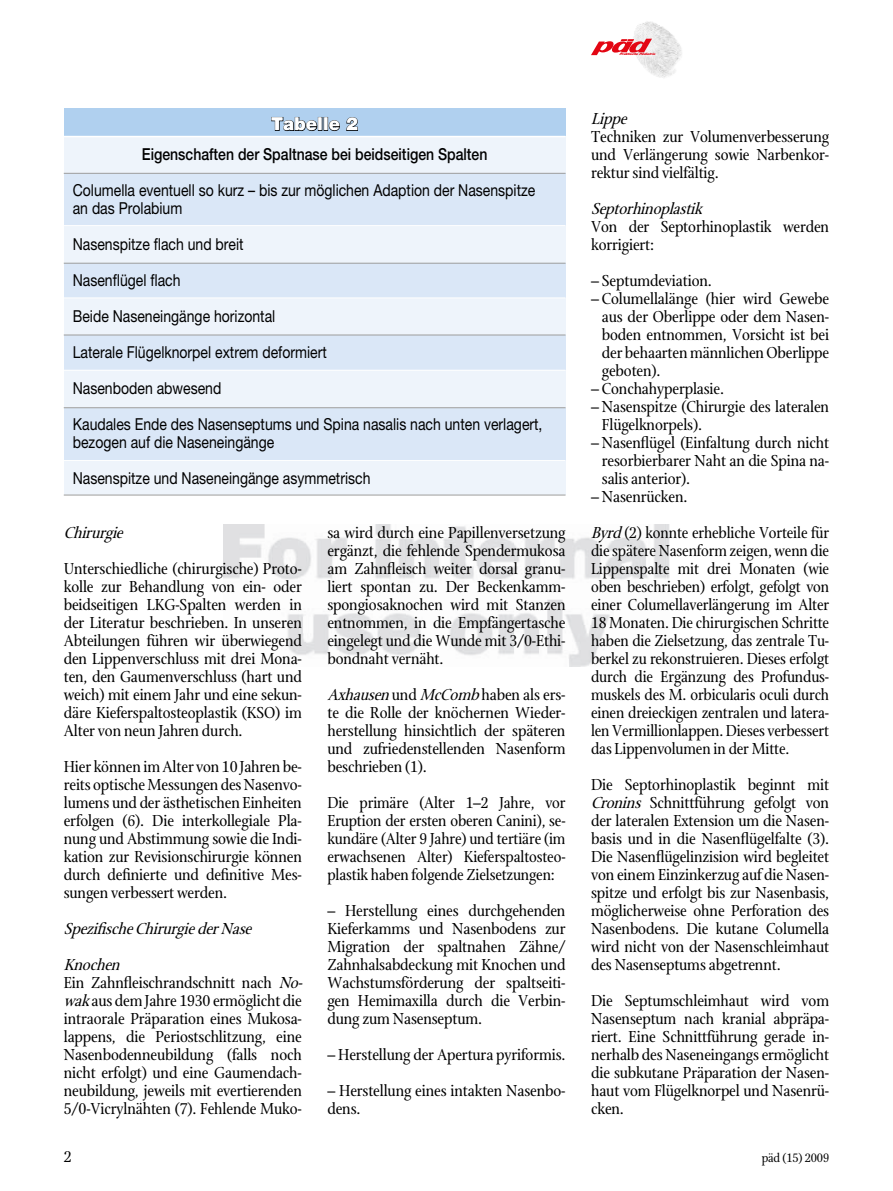
<style>
.page{position:relative;width:893px;height:1191px;background:#fff}
.page>*{position:absolute;margin:0;border:0;box-sizing:border-box;transform-origin:0 0}
.t1{font:900 18px "Helvetica Neue LT Std";color:#fff}
.t2{font:17.25px/18px "Stone Print";letter-spacing:-.01em;color:#000;text-align:justify}
.t3{font:italic 17.25px/36px "Stone Print";color:#000}
.t4{font:16.5px/36px "Helvetica Neue LT Std";color:#000;scale:.85 1}
.t5{font:500 16.5px "Helvetica Neue LT Std";color:#000;scale:.85 1}
.t6{font:13.5px "Stone Print";letter-spacing:-.01em;color:#000}
.t7{font:italic 900 3.15px "Helvetica Neue";color:#e30613;scale:1.17 1}
.s1{font-style:italic}
</style>
<div class="page">
<img style="left:223px;top:525px;width:447px;height:141px">
<img style="left:633px;top:21px;width:49px;height:57px">
<svg style="left:591px;top:39px;width:61px;height:16px"></svg>
<div style="left:64px;top:108px;width:502px;height:29px;background:#b0d0ef"></div>
<div style="left:64px;top:137px;width:502px;height:358px;background:#eef4fb"></div>
<div style="left:64px;top:173px;width:502px;height:52px;background:#dae7f7"></div>
<div style="left:64px;top:263px;width:502px;height:35px;background:#dae7f7"></div>
<div style="left:64px;top:335px;width:502px;height:35px;background:#dae7f7"></div>
<div style="left:64px;top:408px;width:502px;height:52px;background:#dae7f7"></div>
<hr style="left:64px;top:136px;width:502px;height:1px;background:#fff">
<hr style="left:64px;top:173px;width:502px;height:1px;background:#9d9d9c">
<hr style="left:64px;top:263px;width:502px;height:1px;background:#9d9d9c">
<hr style="left:64px;top:335px;width:502px;height:1px;background:#9d9d9c">
<hr style="left:64px;top:407px;width:502px;height:1px;background:#9d9d9c">
<hr style="left:64px;top:494px;width:502px;height:1px;background:#9d9d9c">
<hr style="left:64px;top:225px;width:502px;height:1px;background:#fff">
<hr style="left:64px;top:297px;width:502px;height:1px;background:#fff">
<hr style="left:64px;top:370px;width:502px;height:1px;background:#fff">
<hr style="left:64px;top:460px;width:502px;height:1px;background:#fff">
<svg style="left:271px;top:117px;width:47px;height:14px"></svg>
<div style="left:318px;top:117px;width:4px;height:14px;border:1px solid #000"></div>
<div style="left:324px;top:117px;width:4px;height:14px;border:1px solid #000"></div>
<svg style="left:328px;top:120px;width:12px;height:11px"></svg>
<svg style="left:346px;top:117px;width:12px;height:14px"></svg>
<p class="t1" style="left:271px;top:113px;width:88px">Tabelle 2</p>
<p class="t5" style="left:142px;top:144px;width:408px">Eigenschaften der Spaltnase bei beidseitigen Spalten</p>
<p class="t4" style="left:73px;top:181px;width:546px;line-height:18px">Columella eventuell so kurz – bis zur möglichen Adaption der Nasenspitze an das Prolabium</p>
<p class="t4" style="left:73px;top:226px;width:554px">Nasenspitze flach und breit<br>Nasenflügel flach<br>Beide Naseneingänge horizontal<br>Laterale Flügelknorpel extrem deformiert<br>Nasenboden abwesend<br>Kaudales Ende des Nasenseptums und Spina nasalis nach unten verlagert,</p>
<p class="t4" style="left:73px;top:424px;width:352px">bezogen auf die Naseneingänge<br>Nasenspitze und Naseneingänge asymmetrisch</p>
<p class="t3" style="left:64px;top:515px;width:66px">Chirurgie</p>
<p class="t2" style="left:64px;top:560px;width:240px">Unterschiedliche (chirurgische) Proto&shy;kolle zur Behandlung von ein- oder beidseitigen LKG-Spalten werden in der Literatur beschrieben. In unseren Abteilungen führen wir überwiegend den Lippenverschluss mit drei Mona&shy;ten, den Gaumenverschluss (hart und weich) mit einem Jahr und eine sekun&shy;däre Kieferspaltosteoplastik (KSO) im Alter von neun Jahren durch.</p>
<p class="t2" style="left:64px;top:758px;width:240px">Hier können im Alter von 10 Jahren be&shy;reits optische Messungen des Nasenvo&shy;lumens und der ästhetischen Einheiten erfolgen (6). Die interkollegiale Pla&shy;nung und Abstimmung sowie die Indi&shy;kation zur Revisionschirurgie können durch definierte und definitive Mes&shy;sungen verbessert werden.</p>
<p class="t3" style="left:64px;top:911px;width:194px">SpezifischeChirurgiederNase<br>Knochen</p>
<p class="t2" style="left:64px;top:974px;width:245px;text-align:left">Ein Zahnfleischrandschnitt nach <span class="s1">No&shy;wak</span>aus dem Jahre 1930 ermöglicht die intraorale Präparation eines Mukosa&shy;lappens, die Periostschlitzung, eine Nasenbodenneubildung (falls noch nicht erfolgt) und eine Gaumendach&shy;neubildung, jeweils mit evertierenden 5/0-Vicrylnähten (7). Fehlende Muko-</p>
<p class="t2" style="left:327px;top:523px;width:240px">sa wird durch eine Papillenversetzung ergänzt, die fehlende Spendermukosa am Zahnfleisch weiter dorsal granu&shy;liert spontan zu. Der Beckenkamm&shy;spongiosaknochen wird mit Stanzen entnommen, in die Empfängertasche eingelegt und die Wunde mit 3/0-Ethi&shy;bondnaht vernäht.</p>
<p class="t2" style="left:327px;top:686px;width:240px"><span class="s1">Axhausen</span>u n d <span class="s1">McComb</span>h a b e n a l s e r s - te die Rolle der knöchernen Wieder&shy;herstellung hinsichtlich der späteren und zufriedenstellenden Nasenform beschrieben (1).</p>
<p class="t2" style="left:327px;top:794px;width:240px">Die primäre (Alter 1–2 Jahre, vor Eruption der ersten oberen Canini), se&shy;kundäre (Alter 9 Jahre) und tertiäre (im erwachsenen Alter) Kieferspaltosteo&shy;plastik haben folgende Zielsetzungen:</p>
<p class="t2" style="left:327px;top:902px;width:240px">– Herstellung eines durchgehenden Kieferkamms und Nasenbodens zur Migration der spaltnahen Zähne/ Zahnhalsabdeckung mit Knochen und Wachstumsförderung der spaltseiti&shy;gen Hemimaxilla durch die Verbin&shy;dung zum Nasenseptum.</p>
<p class="t2" style="left:327px;top:1046px;width:240px">– Herstellung der Apertura pyriformis.</p>
<p class="t2" style="left:327px;top:1082px;width:240px">– Herstellung eines intakten Nasenbo&shy;dens.</p>
<p class="t7" style="left:619px;top:52px;width:33px">PraktischePädiatrie</p>
<p class="t3" style="left:591px;top:101px;width:42px">Lippe</p>
<p class="t2" style="left:591px;top:128px;width:240px">Techniken zur Volumenverbesserung und Verlängerung sowie Narbenkor&shy;rektur sind vielfältig.</p>
<p class="t3" style="left:591px;top:191px;width:118px">Septorhinoplastik</p>
<p class="t2" style="left:591px;top:218px;width:240px">Von der Septorhinoplastik werden korrigiert:</p>
<p class="t2" style="left:591px;top:272px;width:122px">– Septumdeviation.</p>
<p class="t2" style="left:602px;top:290px;width:229px;text-indent:-11px">– Columellalänge (hier wird Gewebe aus der Oberlippe oder dem Nasen&shy;boden entnommen, Vorsicht ist bei der behaarten männlichen Oberlippe geboten).</p>
<p class="t2" style="left:591px;top:380px;width:135px">– Conchahyperplasie.</p>
<p class="t2" style="left:602px;top:398px;width:229px;text-indent:-11px">– Nasenspitze (Chirurgie des lateralen<br>Flügelknorpels).</p>
<p class="t2" style="left:602px;top:434px;width:229px;text-indent:-11px">– Nasenflügel (Einfaltung durch nicht resorbierbarer Naht an die Spina na&shy;salis anterior).</p>
<p class="t2" style="left:591px;top:478px;width:240px;line-height:36.2px">– Nasenrücken.<br><span class="s1">Byrd</span>(2) konnte erhebliche Vorteile für</p>
<p class="t2" style="left:591px;top:542px;width:240px">die spätere Nasenform zeigen, wenn die Lippenspalte mit drei Monaten (wie oben beschrieben) erfolgt, gefolgt von einer Columellaverlängerung im Alter 18 Monaten. Die chirurgischen Schritte haben die Zielsetzung, das zentrale Tu&shy;berkel zu rekonstruieren. Dieses erfolgt durch die Ergänzung des Profundus&shy;muskels des M. orbicularis oculi durch einen dreieckigen zentralen und latera&shy;len Vermillionlappen. Dieses verbessert das Lippenvolumen in der Mitte.</p>
<p class="t2" style="left:591px;top:776px;width:240px">Die Septorhinoplastik beginnt mit <span class="s1">Cronins</span> Schnittführung gefolgt von der lateralen Extension um die Nasen&shy;basis und in die Nasenflügelfalte (3).<br>Die Nasenflügelinzision wird begleitet von einem Einzinkerzug auf die Nasen&shy;spitze und erfolgt bis zur Nasenbasis, möglicherweise ohne Perforation des Nasenbodens. Die kutane Columella wird nicht von der Nasenschleimhaut des Nasenseptums abgetrennt.</p>
<p class="t2" style="left:591px;top:992px;width:240px">Die Septumschleimhaut wird vom Nasenseptum nach kranial abpräpa&shy;riert. Eine Schnittführung gerade in&shy;nerhalb des Naseneingangs ermöglicht die subkutane Präparation der Nasen&shy;haut vom Flügelknorpel und Nasenrü&shy;cken.</p>
<p class="t2" style="left:64px;top:1147px;width:9px">2</p>
<p class="t6" style="left:762px;top:1149px;width:69px">päd (15) 2009</p>
</div>
